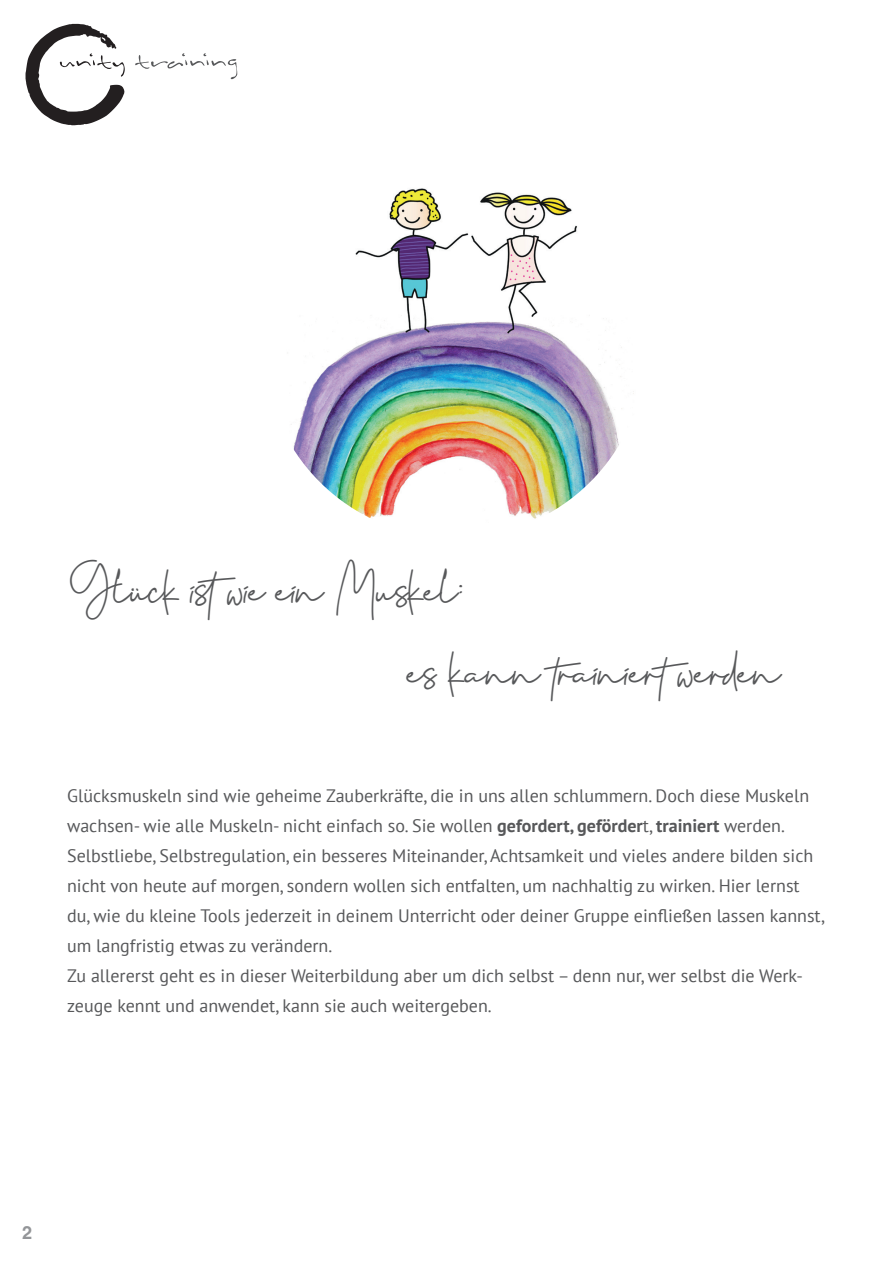
<style>
.page{position:relative;width:893px;height:1263px;background:#fff}
.page>*{position:absolute;margin:0;border:0;box-sizing:border-box;transform-origin:0 0}
.t1{font:39.9px/81.2px "Cervanttis";color:#57585a}
.t2{font:18px/30px "PT Sans";color:#57585a}
.t3{font:700 18px "Helvetica";color:#939598}
.s1{font-weight:700}
</style>
<div class="page">
<svg style="left:26px;top:24px;width:99px;height:101px"></svg>
<svg style="left:135px;top:53px;width:102px;height:26px"></svg>
<img style="left:264px;top:155px;width:382px;height:383px;border-radius:191px">
<h1 class="t1" style="left:407px;top:549px;width:375px;text-indent:-339px">Glück istwie ein Muskel:<br>es kann trainiertwerden</h1>
<p class="t2" style="left:67px;top:780px;width:759px">Glücksmuskeln sind wie geheime Zauberkräfte, die in uns allen schlummern. Doch diese Muskeln wachsen- wie alle Muskeln- nicht einfach so. Sie wollen <span class="s1">gefordert, geförder</span>t, <span class="s1">trainiert</span> werden.<br>Selbstliebe, Selbstregulation, ein besseres Miteinander, Achtsamkeit und vieles andere bilden sich nicht von heute auf morgen, sondern wollen sich entfalten, um nachhaltig zu wirken. Hier lernst du, wie du kleine Tools jederzeit in deinem Unterricht oder deiner Gruppe einfließen lassen kannst, um langfristig etwas zu verändern.<br>Zu allererst geht es in dieser Weiterbildung aber um dich selbst – denn nur, wer selbst die Werk&shy;zeuge kennt und anwendet, kann sie auch weitergeben.</p>
<p class="t3" style="left:22px;top:1222px;width:12px">2</p>
</div>
